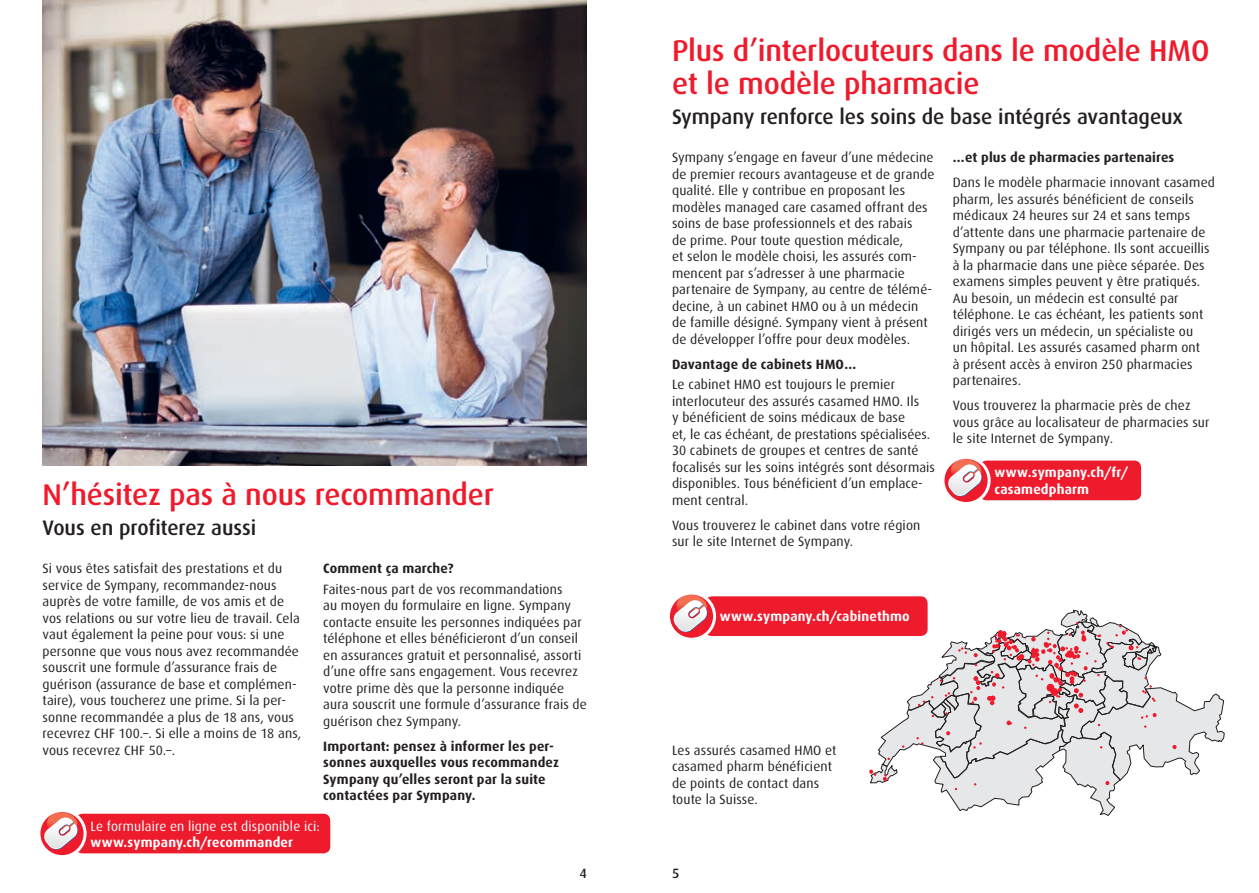
<style>
.page{position:relative;width:1259px;height:893px;background:#fff}
.page>*{position:absolute;margin:0;border:0;box-sizing:border-box;transform-origin:0 0}
.t1{font:500 30px/33px "Dax";letter-spacing:-.005em;color:#ee1b2d}
.t2{font:500 21px "Dax";letter-spacing:-.005em;color:#231f20}
.t3{font:13.5px/16.5px "Dax";letter-spacing:.01em;color:#231f20}
.t4{font:700 13.5px/16.5px "Dax";letter-spacing:.015em;color:#231f20}
.t5{font:700 13.5px/16.5px "Dax";letter-spacing:.015em;color:#fff}
.t6{font:13.5px "Dax";letter-spacing:.01em;color:#fff}
.t7{font:500 13.5px "Dax";color:#231f20}
</style>
<div class="page">
<div style="left:74px;top:812px;width:258px;height:43px;background:#ee1b2d;border-radius:9px"></div>
<div style="left:73px;top:811px;width:260px;height:45px;border:3px solid #fff;border-radius:9px"></div>
<svg style="left:41px;top:811px;width:44px;height:45px"></svg>
<div style="left:37px;top:809px;width:50px;height:49px;border:3px solid #fff;border-radius:50%"></div>
<div style="left:703px;top:595px;width:226px;height:42px;background:#ee1b2d;border-radius:9px"></div>
<div style="left:702px;top:593px;width:228px;height:46px;border:3px solid #fff;border-radius:9px"></div>
<svg style="left:671px;top:593px;width:43px;height:46px"></svg>
<div style="left:667px;top:592px;width:49px;height:49px;border:3px solid #fff;border-radius:50%"></div>
<div style="left:978px;top:459px;width:164px;height:43px;background:#ee1b2d;border-radius:9px"></div>
<div style="left:976px;top:458px;width:168px;height:45px;border:3px solid #fff;border-radius:9px"></div>
<svg style="left:945px;top:458px;width:44px;height:45px"></svg>
<div style="left:941px;top:456px;width:49px;height:49px;border:3px solid #fff;border-radius:50%"></div>
<img style="left:43px;top:0;width:544px;height:465px">
<svg style="left:869px;top:609px;width:355px;height:207px"></svg>
<h1 class="t1" style="left:672px;top:35px;width:539px">Plus d’interlocuteurs dans le modèle HMO et le modèle pharmacie</h1>
<h2 class="t2" style="left:672px;top:105px;width:512px">Sympany renforce les soins de base intégrés avantageux</h2>
<p class="t3" style="left:672px;top:149px;width:264px">Sympany s’engage en faveur d’une médecine de premier recours avantageuse et de grande qualité. Elle y contribue en proposant les modèles managed care casamed offrant des soins de base professionnels et des rabais<br>de prime. Pour toute question médicale,<br>et selon le modèle choisi, les assurés com&shy;mencent par s’adresser à une pharmacie partenaire de Sympany, au centre de télémé&shy;decine, à un cabinet HMO ou à un médecin de famille désigné. Sympany vient à présent de développer l’offre pour deux modèles.</p>
<p class="t4" style="left:672px;top:356px;width:186px">Davantage de cabinets HMO...</p>
<p class="t3" style="left:672px;top:377px;width:264px">Le cabinet HMO est toujours le premier interlocuteur des assurés casamed HMO. Ils<br>y bénéficient de soins médicaux de base<br>et, le cas échéant, de prestations spécialisées.<br>30 cabinets de groupes et centres de santé focalisés sur les soins intégrés sont désormais disponibles. Tous bénéficient d’un emplace&shy;ment central.</p>
<p class="t3" style="left:672px;top:517px;width:250px">Vous trouverez le cabinet dans votre région sur le site Internet de Sympany.</p>
<p class="t4" style="left:952px;top:149px;width:223px">...et plus de pharmacies partenaires</p>
<p class="t3" style="left:952px;top:174px;width:264px">Dans le modèle pharmacie innovant casamed pharm, les assurés bénéficient de conseils médicaux 24 heures sur 24 et sans temps d’attente dans une pharmacie partenaire de Sympany ou par téléphone. Ils sont accueillis à la pharmacie dans une pièce séparée. Des examens simples peuvent y être pratiqués.<br>Au besoin, un médecin est consulté par téléphone. Le cas échéant, les patients sont dirigés vers un médecin, un spécialiste ou<br>un hôpital. Les assurés casamed pharm ont<br>à présent accès à environ 250 pharmacies partenaires.</p>
<p class="t3" style="left:952px;top:397px;width:258px">Vous trouverez la pharmacie près de chez vous grâce au localisateur de pharmacies sur le site Internet de Sympany.</p>
<p class="t5" style="left:994px;top:464px;width:135px">www.sympany.ch/fr/ casamedpharm</p>
<h1 class="t1" style="left:43px;top:479px;width:453px">N’hésitez pas à nous recommander</h1>
<h2 class="t2" style="left:43px;top:516px;width:215px">Vous en profiterez aussi</h2>
<p class="t3" style="left:43px;top:560px;width:260px">Si vous êtes satisfait des prestations et du service de Sympany, recommandez-nous auprès de votre famille, de vos amis et de vos relations ou sur votre lieu de travail. Cela vaut également la peine pour vous: si une personne que vous nous avez recommandée souscrit une formule d’assurance frais de guérison (assurance de base et complémen&shy;taire), vous toucherez une prime. Si la per&shy;sonne recommandée a plus de 18 ans, vous recevrez CHF 100.–. Si elle a moins de 18 ans, vous recevrez CHF 50.–.</p>
<p class="t4" style="left:323px;top:560px;width:132px">Comment ça marche?</p>
<p class="t3" style="left:323px;top:581px;width:265px">Faites-nous part de vos recommandations<br>au moyen du formulaire en ligne. Sympany contacte ensuite les personnes indiquées par téléphone et elles bénéficieront d’un conseil en assurances gratuit et personnalisé, assorti d’une offre sans engagement. Vous recevrez votre prime dès que la personne indiquée aura souscrit une formule d’assurance frais de guérison chez Sympany.</p>
<p class="t4" style="left:323px;top:738px;width:237px">Important: pensez à informer les per&shy;sonnes auxquelles vous recommandez Sympany qu’elles seront par la suite contactées par Sympany.</p>
<p class="t3" style="left:672px;top:742px;width:166px">Les assurés casamed HMO et casamed pharm bénéficient de points de contact dans toute la Suisse.</p>
<p class="t5" style="left:720px;top:608px;width:191px">www.sympany.ch/cabinethmo</p>
<p class="t6" style="left:90px;top:818px;width:231px">Le formulaire en ligne est disponible ici:</p>
<p class="t5" style="left:90px;top:834px;width:204px">www.sympany.ch/recommander</p>
<p class="t7" style="left:579px;top:866px;width:9px">4</p>
<p class="t7" style="left:672px;top:866px;width:9px">5</p>
</div>
